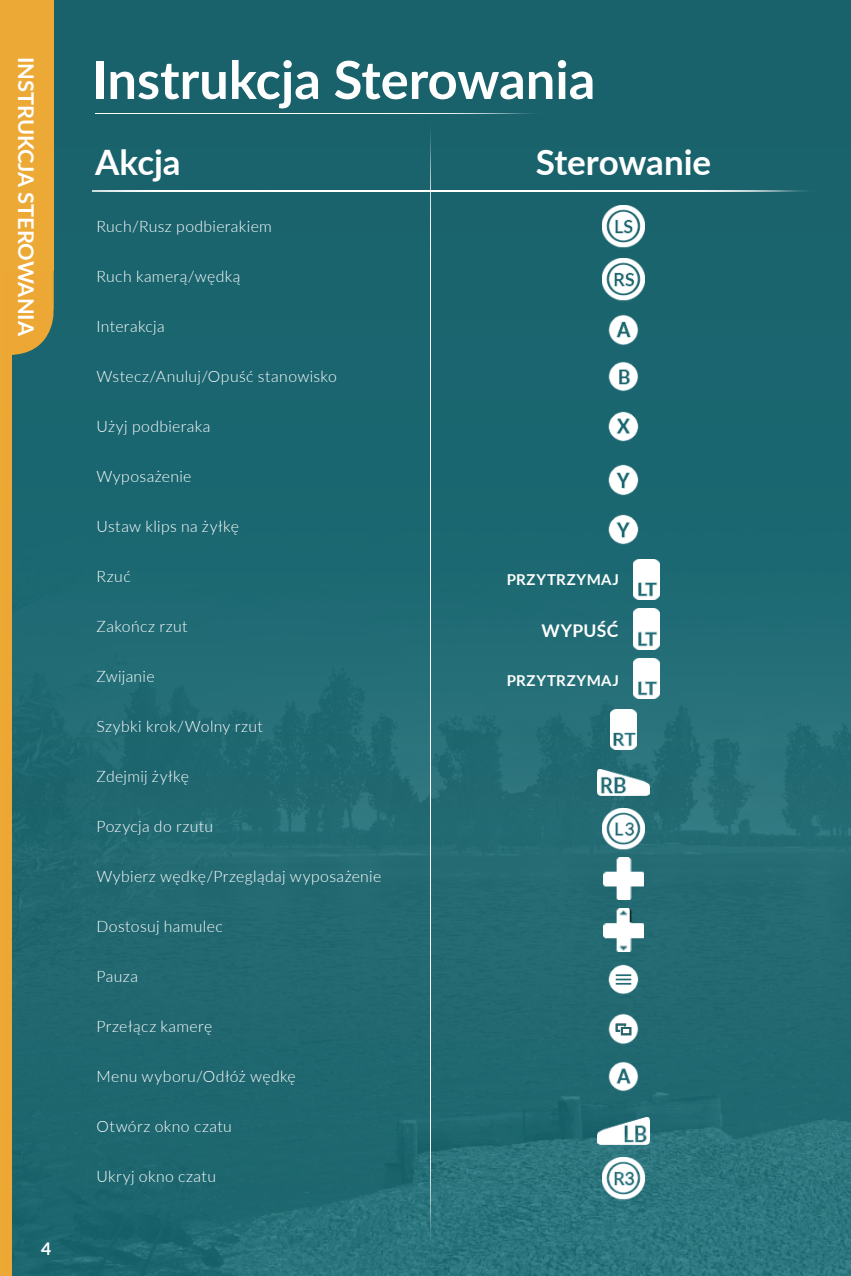
<style>
.page{position:relative;width:851px;height:1276px;background:#fff}
.page>*{position:absolute;margin:0;border:0;box-sizing:border-box;transform-origin:0 0}
.t1{font:700 52.5px "Lato";color:#fff}
.t2{font:700 35px "Lato";letter-spacing:-.005em;color:#fff}
.t3{font:700 21.75px "Lato";color:#fff}
.t4{font:700 17.5px "Lato";letter-spacing:.015em;color:#fff}
.t5{font:300 15.75px "Lato";letter-spacing:.025em;color:#fff}
.t6{font:700 15px "Lato";letter-spacing:.05em;color:#fff}
</style>
<div class="page">
<div style="left:12px;top:0;width:838px;height:356px;background:#1a636d"></div>
<img style="left:12px;top:356px;width:838px;height:920px">
<div style="left:0;top:0;width:12px;height:1269px;background:#eca735"></div>
<div style="left:0;top:0;width:11px;height:1276px;background:#eca735"></div>
<svg style="left:12px;top:271px;width:41px;height:84px;background:#d6a03a"></svg>
<div style="left:0;top:0;width:53px;height:271px;background:#eca935"></div>
<img style="left:466px;top:113px;width:90px;height:1px">
<img style="left:95px;top:113px;width:371px;height:1px">
<img style="left:736px;top:191px;width:91px;height:1px">
<img style="left:471px;top:191px;width:265px;height:1px">
<img style="left:92px;top:191px;width:60px;height:1px">
<img style="left:152px;top:191px;width:319px;height:1px">
<img style="left:430px;top:1173px;width:1px;height:90px">
<img style="left:430px;top:1024px;width:1px;height:149px">
<img style="left:430px;top:108px;width:1px;height:90px">
<img style="left:430px;top:198px;width:1px;height:365px">
<img style="left:430px;top:934px;width:1px;height:90px">
<img style="left:430px;top:563px;width:1px;height:371px">
<img style="left:602px;top:206px;width:42px;height:42px">
<img style="left:602px;top:259px;width:42px;height:42px">
<img style="left:608px;top:315px;width:30px;height:30px">
<img style="left:608px;top:361px;width:30px;height:30px">
<img style="left:608px;top:411px;width:30px;height:30px">
<img style="left:608px;top:465px;width:30px;height:30px">
<img style="left:608px;top:514px;width:30px;height:30px">
<img style="left:633px;top:559px;width:26px;height:41px">
<img style="left:633px;top:609px;width:26px;height:40px">
<img style="left:633px;top:658px;width:26px;height:41px">
<img style="left:610px;top:709px;width:26px;height:40px">
<img style="left:597px;top:769px;width:52px;height:26px">
<img style="left:602px;top:808px;width:42px;height:42px">
<img style="left:603px;top:857px;width:40px;height:42px">
<img style="left:603px;top:909px;width:40px;height:42px">
<img style="left:608px;top:964px;width:30px;height:31px">
<img style="left:608px;top:1013px;width:30px;height:31px">
<img style="left:608px;top:1061px;width:30px;height:30px">
<img style="left:597px;top:1117px;width:52px;height:27px">
<img style="left:602px;top:1158px;width:42px;height:42px">
<h3 class="t3" style="left:34px;top:57px;width:281px;rotate:90deg">INSTRUKCJA STEROWANIA</h3>
<p class="t4" style="left:41px;top:1241px;width:12px">4</p>
<h1 class="t1" style="left:92px;top:60px;width:504px">Instrukcja Sterowania</h1>
<h2 class="t2" style="left:95px;top:149px;width:87px">Akcja</h2>
<h2 class="t2" style="left:536px;top:149px;width:177px">Sterowanie</h2>
<p class="t5" style="left:96px;top:215px;width:177px">Ruch/Rusz podbierakiem</p>
<p class="t5" style="left:96px;top:265px;width:145px">Ruch kamerą/wędką</p>
<p class="t5" style="left:96px;top:315px;width:70px">Interakcja</p>
<p class="t5" style="left:96px;top:365px;width:242px">Wstecz/Anuluj/Opuść stanowisko</p>
<p class="t5" style="left:96px;top:415px;width:115px">Użyj podbieraka</p>
<p class="t5" style="left:96px;top:465px;width:96px">Wyposażenie</p>
<p class="t5" style="left:96px;top:515px;width:144px">Ustaw klips na żyłkę</p>
<p class="t5" style="left:96px;top:565px;width:36px">Rzuć</p>
<p class="t5" style="left:96px;top:615px;width:93px">Zakończ rzut</p>
<p class="t5" style="left:96px;top:665px;width:60px">Zwijanie</p>
<p class="t5" style="left:96px;top:715px;width:168px">Szybki krok/Wolny rzut</p>
<p class="t5" style="left:96px;top:765px;width:94px">Zdejmij żyłkę</p>
<p class="t5" style="left:96px;top:815px;width:118px">Pozycja do rzutu</p>
<p class="t5" style="left:96px;top:865px;width:286px">Wybierz wędkę/Przeglądaj wyposażenie</p>
<p class="t5" style="left:96px;top:915px;width:128px">Dostosuj hamulec</p>
<p class="t5" style="left:96px;top:965px;width:43px">Pauza</p>
<p class="t5" style="left:96px;top:1015px;width:117px">Przełącz kamerę</p>
<p class="t5" style="left:96px;top:1065px;width:201px">Menu wyboru/Odłóż wędkę</p>
<p class="t5" style="left:96px;top:1115px;width:137px">Otwórz okno czatu</p>
<p class="t5" style="left:96px;top:1165px;width:121px">Ukryj okno czatu</p>
<p class="t6" style="left:506px;top:574px;width:114px">PRZYTRZYMAJ</p>
<p class="t4" style="left:541px;top:617px;width:78px">WYPUŚĆ</p>
<p class="t6" style="left:506px;top:675px;width:114px">PRZYTRZYMAJ</p>
</div>
